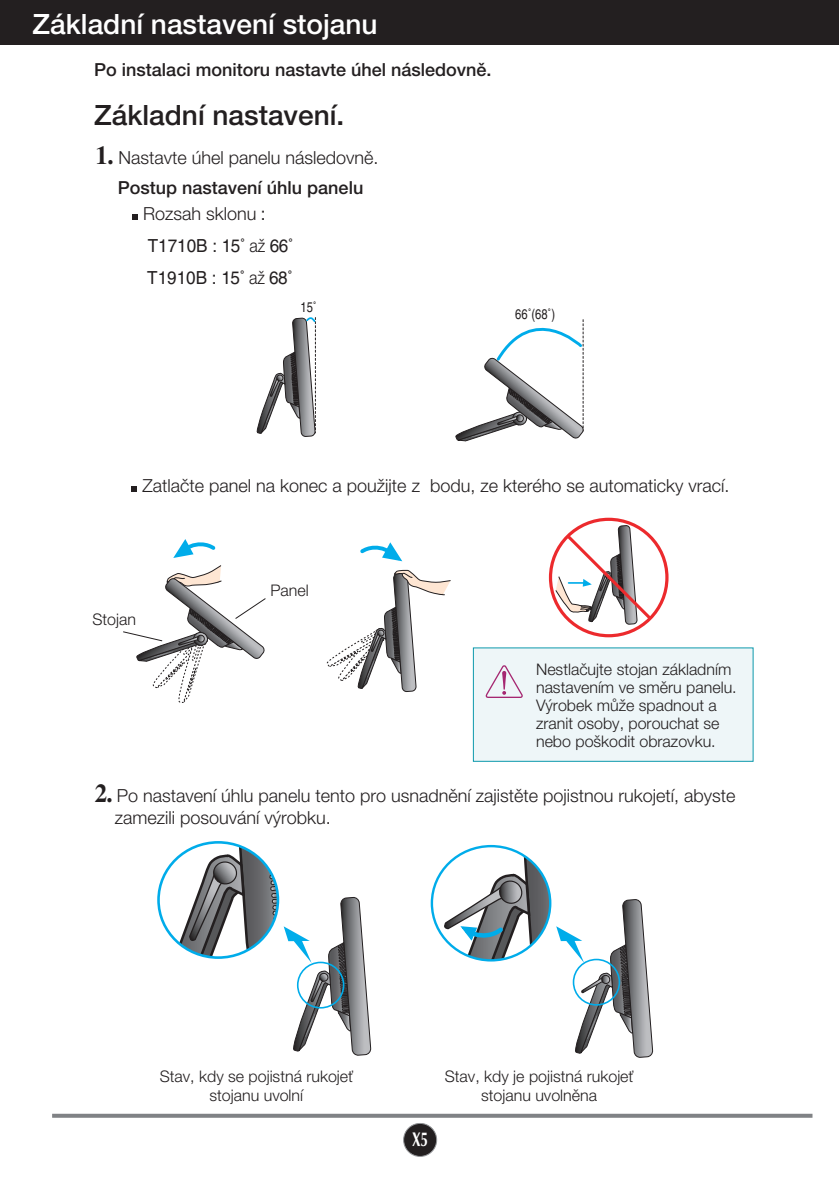
<style>
.page{position:relative;width:839px;height:1189px;background:#fff}
.page>*{position:absolute;margin:0;border:0;box-sizing:border-box;transform-origin:0 0}
.t1{font:500 28px "Helvetica Neue CE";color:#fff}
.t2{font:500 28px "Helvetica Neue CE";color:#231f20}
.t3{font:700 20px "Optima";color:#fff;scale:.7 1}
.t4{font:300 18px/30px "Helvetica Neue CE";color:#231f20;text-align:center}
.t5{font:500 18px "Helvetica Neue CE";color:#231f20}
.t6{font:18px/32px "Helvetica";color:#231f20;scale:.95 1}
.t7{font:300 16px/18px "Helvetica Neue CE";color:#231f20;text-align:center}
.t8{font:14px "Helvetica";color:#231f20;scale:.8 1}
.s1{font-family:"Times";font-weight:700;font-size:26px}
.s2{font-weight:500}
.s3{font-family:"Helvetica";font-weight:400}
.s4{font-family:"Helvetica Neue CE";font-weight:300}
</style>
<div class="page">
<div style="left:0;top:0;width:839px;height:45px;background:#231f20"></div>
<div style="left:403px;top:1123px;width:33px;height:33px;background:#231f20;border-radius:50%"></div>
<div style="left:403px;top:1123px;width:34px;height:34px;border:2px solid #939598;border-radius:50%"></div>
<svg style="left:132px;top:214px;width:5px;height:6px"></svg>
<svg style="left:52px;top:1113px;width:760px;height:4px;background:#98999c"></svg>
<svg style="left:455px;top:319px;width:129px;height:122px"></svg>
<svg style="left:256px;top:317px;width:60px;height:120px"></svg>
<svg style="left:326px;top:570px;width:125px;height:122px"></svg>
<svg style="left:360px;top:542px;width:43px;height:20px"></svg>
<svg style="left:555px;top:525px;width:99px;height:99px"></svg>
<div style="left:549px;top:518px;width:119px;height:119px;border:3px solid #ec2a2d;border-radius:50%"></div>
<div style="left:473px;top:648px;width:280px;height:113px;background:#eef6f8"></div>
<div style="left:473px;top:647px;width:280px;height:115px;border:1px solid #0d99ac"></div>
<svg style="left:485px;top:665px;width:38px;height:33px"></svg>
<svg style="left:131px;top:486px;width:6px;height:6px"></svg>
<svg style="left:123px;top:539px;width:143px;height:164px"></svg>
<svg style="left:158px;top:842px;width:120px;height:115px"></svg>
<div style="left:157px;top:841px;width:122px;height:118px;border:3px solid #00acea;border-radius:50%"></div>
<svg style="left:284px;top:846px;width:369px;height:211px"></svg>
<h1 class="t1" style="left:33px;top:14px;width:346px">Základní nastavení stojanu</h1>
<p class="t5" style="left:94px;top:63px;width:399px">Po instalaci monitoru nastavte úhel následovnû.</p>
<h1 class="t2" style="left:94px;top:105px;width:251px">Základní nastavení.</h1>
<p class="t4" style="left:96px;top:145px;width:284px"><span class="s1">1.</span> Nastavte úhel panelu následovnû.<br><span class="s2">Postup nastavení úhlu panelu</span></p>
<p class="t4" style="left:143px;top:201px;width:124px">Rozsah sklonu <span class="s3">:</span></p>
<p class="t6" style="left:147px;top:231px;width:155px">T1710B : 15˚ <span class="s4">aÏ</span> 66˚<br>T1910B : 15˚ <span class="s4">aÏ</span> 68˚</p>
<p class="t8" style="left:300px;top:302px;width:22px">15˚</p>
<p class="t8" style="left:515px;top:309px;width:51px">66˚(68˚)</p>
<p class="t4" style="left:142px;top:472px;width:588px">Zatlaãte panel na konec a pouÏijte z bodu, ze kterého se automaticky vrací.</p>
<p class="t7" style="left:92px;top:612px;width:45px">Stojan</p>
<p class="t7" style="left:270px;top:582px;width:40px">Panel</p>
<p class="t7" style="left:536px;top:662px;width:202px;text-align:left">Nestlaãujte stojan základním nastavením ve smûru panelu.<br>V˘robek mÛÏe spadnout a zranit osoby, porouchat se nebo po‰kodit obrazovku.</p>
<p class="t4" style="left:115px;top:787px;width:622px;line-height:22px;text-align:left;text-indent:-20px"><span class="s1">2.</span> Po nastavení úhlu panelu tento pro usnadnûní zajistûte pojistnou rukojetí, abyste zamezili posouvání v˘robku.</p>
<p class="t7" style="left:160px;top:1068px;width:195px;line-height:19.2px">Stav, kdy se pojistná rukojeÈ stojanu uvolní</p>
<p class="t7" style="left:445px;top:1068px;width:190px;line-height:19.2px">Stav, kdy je pojistná rukojeÈ stojanu uvolnûna</p>
<p class="t3" style="left:412px;top:1131px;width:24px">X5</p>
</div>
